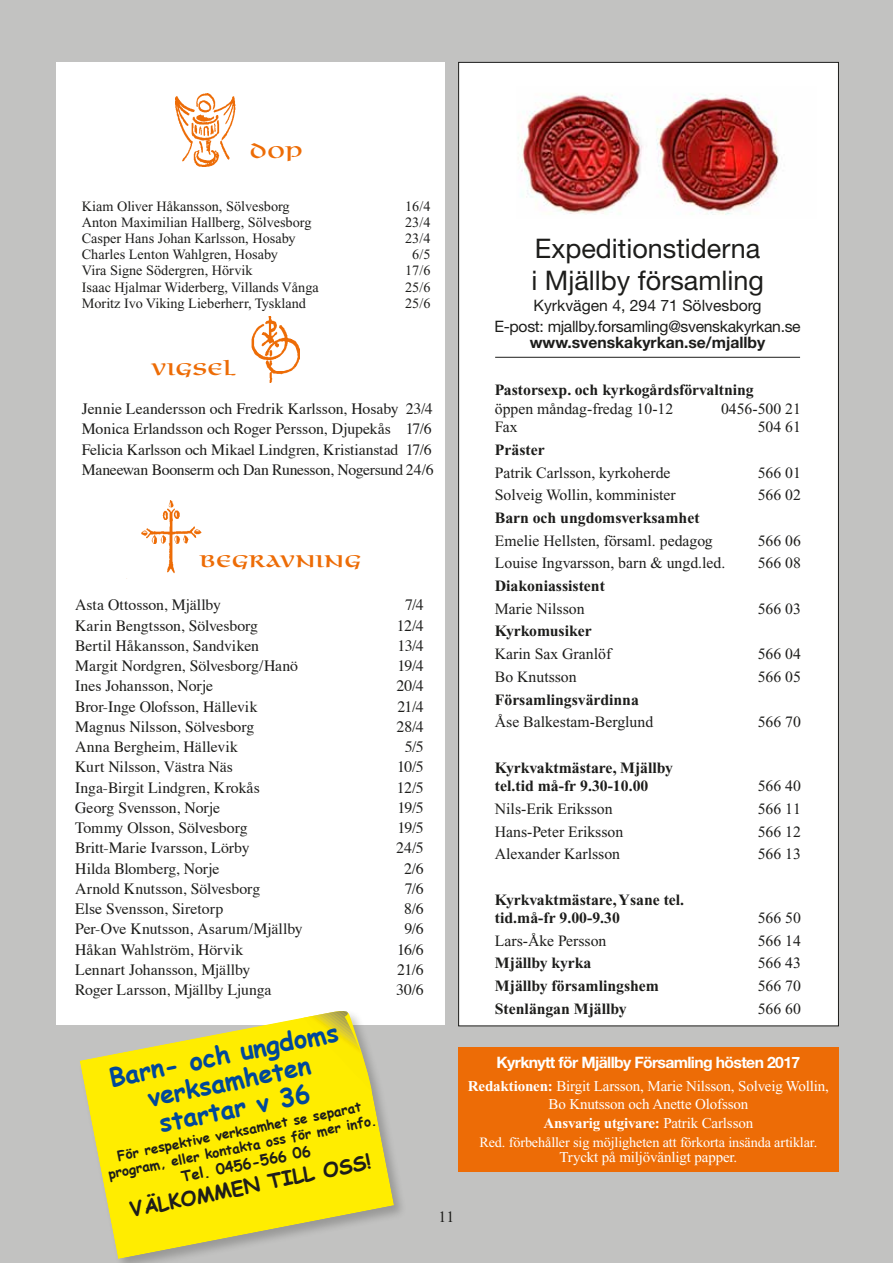
<style>
.page{position:relative;width:893px;height:1263px;background:#c2c2c1}
.page>*{position:absolute;margin:0;border:0;box-sizing:border-box;transform-origin:0 0}
.t1{font:27px/32.4px "Helvetica Neue";color:#1d1d1b}
.t2{font:25.8px "Omnia";color:#ed6c06}
.t3{font:700 25.2px/27.2px "Comic Sans MS";color:#00489a;text-align:center}
.t4{font:700 20.1px "Comic Sans MS";color:#1d1d1b}
.t5{font:15.75px/20.2px "Times";letter-spacing:-.005em;color:#1d1d1b}
.t6{font:15.75px "Times New Roman";color:#1d1d1b}
.t7{font:700 15.75px/18.5px "Times New Roman";color:#1d1d1b}
.t8{font:15.75px/20.7px "Helvetica Neue";letter-spacing:-.02em;color:#1d1d1b;text-align:center}
.t9{font:700 15.75px "Helvetica Neue";letter-spacing:-.04em;color:#fff}
.t10{font:700 15.75px "Helvetica Neue";color:#1d1d1b}
.t11{font:15px/18.6px "Times New Roman";letter-spacing:-.01em;color:#fff;text-align:center}
.t12{font:700 14.7px "Comic Sans MS";color:#1d1d1b}
.t13{font:14.25px "Times New Roman";color:#1d1d1b}
.t14{font:14.25px "Times New Roman";letter-spacing:-.01em;color:#fff}
.t15{font:700 13.35px/16.2px "Comic Sans MS";color:#1d1d1b;text-align:center}
.s1{font-weight:700}
</style>
<div class="page">
<div style="left:56px;top:63px;width:389px;height:962px;background:#fff"></div>
<div style="left:459px;top:62px;width:379px;height:964px;background:#fff"></div>
<img style="left:518px;top:93px;width:261px;height:122px">
<img style="left:175px;top:94px;width:61px;height:72px">
<img style="left:141px;top:501px;width:61px;height:73px">
<div style="left:458px;top:1047px;width:381px;height:124px;background:#ed6c06"></div>
<img style="left:251px;top:316px;width:49px;height:66px">
<hr style="left:495px;top:357px;width:305px;height:1px;background:#1d1d1b">
<div style="left:78px;top:1009px;width:329px;height:254px;background:#1d1d1b;opacity:.25"></div>
<svg style="left:80px;top:1009px;width:314px;height:250px;fill:#ffed00"></svg>
<svg style="left:330px;top:1011px;width:43px;height:80px"></svg>
<img style="left:304px;top:1017px;width:68px;height:74px">
<img style="left:304px;top:1017px;width:55px;height:61px">
<h2 class="t2" style="left:249px;top:141px;width:55px">Dop</h2>
<p class="t13" style="left:82px;top:198px;width:209px">Kiam Oliver Håkansson, Sölvesborg</p>
<p class="t13" style="left:405px;top:198px;width:27px">16/4</p>
<p class="t13" style="left:82px;top:214px;width:231px">Anton Maximilian Hallberg, Sölvesborg</p>
<p class="t13" style="left:405px;top:214px;width:27px">23/4</p>
<p class="t13" style="left:82px;top:230px;width:215px">Casper Hans Johan Karlsson, Hosaby</p>
<p class="t13" style="left:405px;top:230px;width:27px">23/4</p>
<p class="t13" style="left:82px;top:247px;width:198px">Charles Lenton Wahlgren, Hosaby</p>
<p class="t13" style="left:412px;top:247px;width:20px">6/5</p>
<p class="t13" style="left:82px;top:263px;width:172px">Vira Signe Södergren, Hörvik</p>
<p class="t13" style="left:405px;top:263px;width:27px">17/6</p>
<p class="t13" style="left:82px;top:279px;width:238px">Isaac Hjalmar Widerberg, Villands Vånga</p>
<p class="t13" style="left:405px;top:279px;width:27px">25/6</p>
<p class="t13" style="left:82px;top:295px;width:226px">Moritz Ivo Viking Lieberherr, Tyskland</p>
<p class="t13" style="left:405px;top:295px;width:27px">25/6</p>
<h2 class="t2" style="left:151px;top:359px;width:86px">Vigsel</h2>
<p class="t5" style="left:82px;top:400px;width:353px">Jennie Leandersson och Fredrik Karlsson, Hosaby 23/4<br>Monica Erlandsson och Roger Persson, Djupekås 17/6<br>Felicia Karlsson och Mikael Lindgren, Kristianstad 17/6<br>Maneewan Boonserm och Dan Runesson, Nogersund 24/6</p>
<h2 class="t2" style="left:200px;top:550px;width:163px">Begravning</h2>
<p class="t5" style="left:75px;top:596px;width:147px">Asta Ottosson, Mjällby</p>
<p class="t5" style="left:405px;top:596px;width:20px">7/4</p>
<p class="t5" style="left:75px;top:616px;width:185px">Karin Bengtsson, Sölvesborg</p>
<p class="t5" style="left:397px;top:616px;width:29px">12/4</p>
<p class="t5" style="left:75px;top:636px;width:185px">Bertil Håkansson, Sandviken</p>
<p class="t5" style="left:397px;top:636px;width:28px">13/4</p>
<p class="t5" style="left:75px;top:657px;width:225px">Margit Nordgren, Sölvesborg/Hanö</p>
<p class="t5" style="left:397px;top:657px;width:28px">19/4</p>
<p class="t5" style="left:75px;top:677px;width:140px">Ines Johansson, Norje</p>
<p class="t5" style="left:396px;top:677px;width:29px">20/4</p>
<p class="t5" style="left:75px;top:697px;width:184px">Bror-Inge Olofsson, Hällevik</p>
<p class="t5" style="left:397px;top:697px;width:28px">21/4</p>
<p class="t5" style="left:75px;top:717px;width:181px">Magnus Nilsson, Sölvesborg</p>
<p class="t5" style="left:397px;top:717px;width:29px">28/4</p>
<p class="t5" style="left:75px;top:738px;width:164px">Anna Bergheim, Hällevik</p>
<p class="t5" style="left:405px;top:738px;width:21px">5/5</p>
<p class="t5" style="left:75px;top:758px;width:159px">Kurt Nilsson, Västra Näs</p>
<p class="t5" style="left:397px;top:758px;width:28px">10/5</p>
<p class="t5" style="left:75px;top:778px;width:186px">Inga-Birgit Lindgren, Krokås</p>
<p class="t5" style="left:397px;top:778px;width:29px">12/5</p>
<p class="t5" style="left:75px;top:798px;width:147px">Georg Svensson, Norje</p>
<p class="t5" style="left:397px;top:798px;width:28px">19/5</p>
<p class="t5" style="left:75px;top:819px;width:174px">Tommy Olsson, Sölvesborg</p>
<p class="t5" style="left:397px;top:819px;width:28px">19/5</p>
<p class="t5" style="left:75px;top:839px;width:176px">Britt-Marie Ivarsson, Lörby</p>
<p class="t5" style="left:396px;top:839px;width:29px">24/5</p>
<p class="t5" style="left:75px;top:859px;width:146px">Hilda Blomberg, Norje</p>
<p class="t5" style="left:404px;top:859px;width:21px">2/6</p>
<p class="t5" style="left:75px;top:879px;width:187px">Arnold Knutsson, Sölvesborg</p>
<p class="t5" style="left:405px;top:879px;width:20px">7/6</p>
<p class="t5" style="left:75px;top:900px;width:150px">Else Svensson, Siretorp</p>
<p class="t5" style="left:404px;top:900px;width:21px">8/6</p>
<p class="t5" style="left:75px;top:920px;width:229px">Per-Ove Knutsson, Asarum/Mjällby</p>
<p class="t5" style="left:404px;top:920px;width:21px">9/6</p>
<p class="t5" style="left:75px;top:940px;width:170px">Håkan Wahlström, Hörvik</p>
<p class="t5" style="left:397px;top:940px;width:28px">16/6</p>
<p class="t5" style="left:75px;top:960px;width:177px">Lennart Johansson, Mjällby</p>
<p class="t5" style="left:397px;top:960px;width:28px">21/6</p>
<p class="t5" style="left:75px;top:981px;width:198px">Roger Larsson, Mjällby Ljunga</p>
<p class="t5" style="left:396px;top:981px;width:29px">30/6</p>
<h3 class="t3" style="left:107px;top:1064px;width:234px;rotate:-12deg">Barn- och ungdoms verksamheten startar v 36</h3>
<p class="t15" style="left:104px;top:1149px;width:275px;rotate:-11deg">För respektive verksamhet se separat program, eller kontakta oss för mer info.</p>
<p class="t12" style="left:179px;top:1167px;width:133px;rotate:-12deg">Tel. 0456-566 06</p>
<p class="t4" style="left:127px;top:1194px;width:247px;rotate:-11deg">VÄLKOMMEN TILL OSS!</p>
<p class="t6" style="left:439px;top:1208px;width:17px">11</p>
<h1 class="t1" style="left:531px;top:232px;width:234px">Expeditionstiderna i Mjällby församling</h1>
<p class="t8" style="left:494px;top:295px;width:308px">Kyrkvägen 4, 294 71 Sölvesborg<br>E-post: mjallby.forsamling@svenskakyrkan.se</p>
<p class="t10" style="left:530px;top:333px;width:237px">www.svenskakyrkan.se/mjallby</p>
<p class="t7" style="left:495px;top:381px;width:260px">Pastorsexp. och kyrkogårdsförvaltning</p>
<p class="t6" style="left:495px;top:400px;width:180px">öppen måndag-fredag 10-12</p>
<p class="t6" style="left:721px;top:400px;width:82px">0456-500 21</p>
<p class="t6" style="left:495px;top:418px;width:24px">Fax</p>
<p class="t6" style="left:758px;top:418px;width:45px">504 61</p>
<p class="t7" style="left:495px;top:440px;width:51px">Präster</p>
<p class="t6" style="left:495px;top:464px;width:177px">Patrik Carlsson, kyrkoherde</p>
<p class="t6" style="left:758px;top:464px;width:45px">566 01</p>
<p class="t6" style="left:495px;top:486px;width:182px">Solveig Wollin, komminister</p>
<p class="t6" style="left:758px;top:486px;width:45px">566 02</p>
<p class="t7" style="left:495px;top:508px;width:206px">Barn och ungdomsverksamhet</p>
<p class="t6" style="left:495px;top:532px;width:219px">Emelie Hellsten, församl. pedagog</p>
<p class="t6" style="left:758px;top:532px;width:45px">566 06</p>
<p class="t6" style="left:495px;top:554px;width:232px">Louise Ingvarsson, barn &amp; ungd.led.</p>
<p class="t6" style="left:758px;top:554px;width:45px">566 08</p>
<p class="t7" style="left:495px;top:577px;width:112px">Diakoniassistent</p>
<p class="t6" style="left:495px;top:600px;width:91px">Marie Nilsson</p>
<p class="t6" style="left:758px;top:600px;width:45px">566 03</p>
<p class="t7" style="left:495px;top:622px;width:98px">Kyrkomusiker</p>
<p class="t6" style="left:495px;top:645px;width:118px">Karin Sax Granlöf</p>
<p class="t6" style="left:758px;top:645px;width:45px">566 04</p>
<p class="t6" style="left:495px;top:668px;width:83px">Bo Knutsson</p>
<p class="t6" style="left:758px;top:668px;width:45px">566 05</p>
<p class="t7" style="left:495px;top:690px;width:146px">Församlingsvärdinna</p>
<p class="t6" style="left:495px;top:713px;width:160px">Åse Balkestam-Berglund</p>
<p class="t6" style="left:758px;top:713px;width:45px">566 70</p>
<p class="t7" style="left:495px;top:758px;width:180px">Kyrkvaktmästare, Mjällby tel.tid må-fr 9.30-10.00</p>
<p class="t6" style="left:758px;top:777px;width:45px">566 40</p>
<p class="t6" style="left:495px;top:800px;width:119px">Nils-Erik Eriksson</p>
<p class="t6" style="left:758px;top:800px;width:45px">566 11</p>
<p class="t6" style="left:495px;top:823px;width:130px">Hans-Peter Eriksson</p>
<p class="t6" style="left:758px;top:823px;width:45px">566 12</p>
<p class="t6" style="left:495px;top:845px;width:127px">Alexander Karlsson</p>
<p class="t6" style="left:758px;top:845px;width:45px">566 13</p>
<p class="t7" style="left:495px;top:890px;width:191px">Kyrkvaktmästare, Ysane tel. tid.må-fr 9.00-9.30</p>
<p class="t6" style="left:758px;top:909px;width:45px">566 50</p>
<p class="t6" style="left:495px;top:932px;width:113px">Lars-Åke Persson</p>
<p class="t6" style="left:758px;top:932px;width:45px">566 14</p>
<p class="t7" style="left:495px;top:954px;width:98px">Mjällby kyrka</p>
<p class="t6" style="left:758px;top:955px;width:45px">566 43</p>
<p class="t7" style="left:495px;top:977px;width:166px">Mjällby församlingshem</p>
<p class="t6" style="left:758px;top:977px;width:45px">566 70</p>
<p class="t7" style="left:495px;top:999px;width:133px">Stenlängan Mjällby</p>
<p class="t6" style="left:758px;top:1000px;width:45px">566 60</p>
<p class="t9" style="left:497px;top:1053px;width:305px">Kyrknytt för Mjällby Församling hösten 2017</p>
<p class="t11" style="left:468px;top:1076px;width:362px"><span class="s1">Redaktionen:</span> Birgit Larsson, Marie Nilsson, Solveig Wollin,<br>Bo Knutsson och Anette Olofsson<br><span class="s1">Ansvarig utgivare:</span> Patrik Carlsson</p>
<p class="t14" style="left:479px;top:1135px;width:339px">Red. förbehåller sig möjligheten att förkorta insända artiklar.</p>
<p class="t11" style="left:559px;top:1148px;width:179px">Tryckt på miljövänligt papper.</p>
</div>
